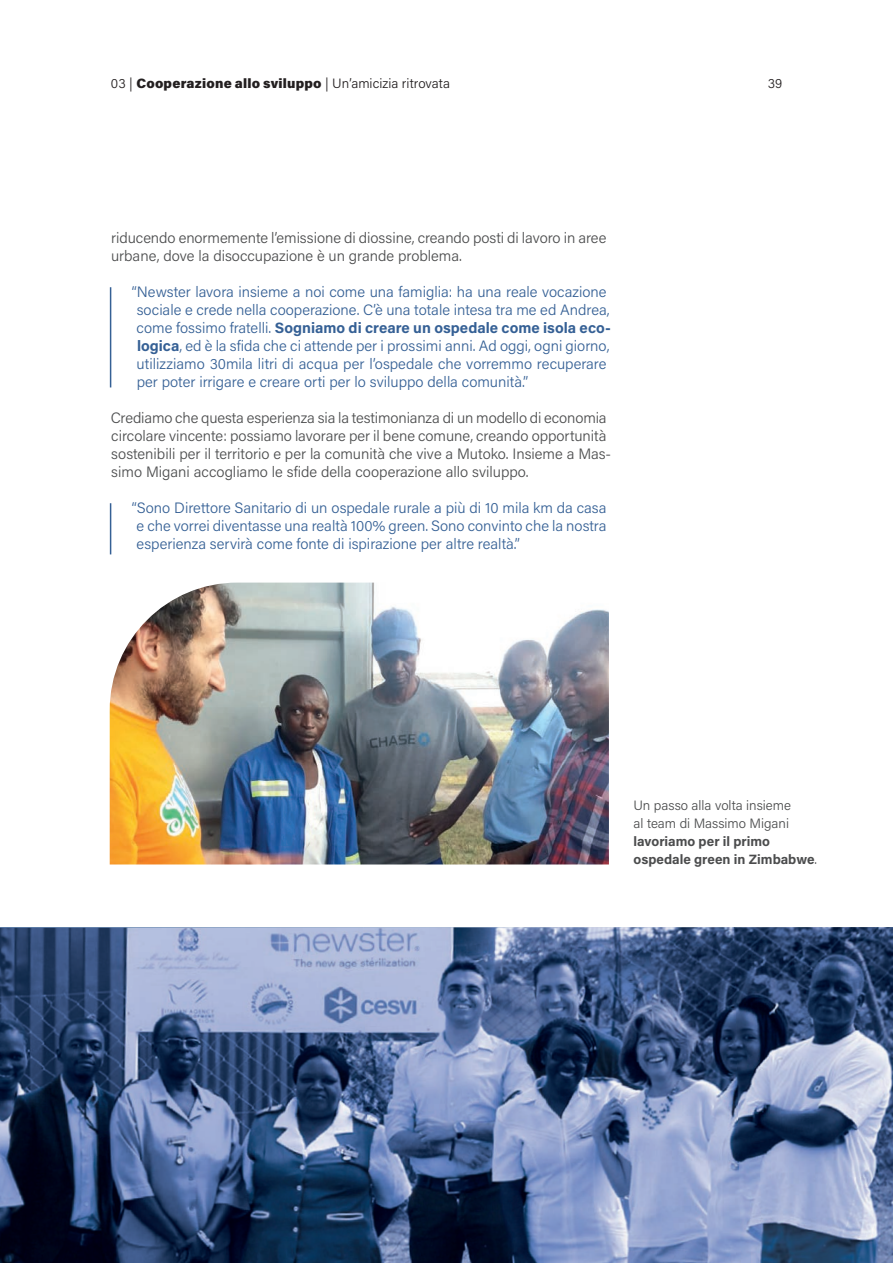
<style>
.page{position:relative;width:893px;height:1263px;background:#fff}
.page>*{position:absolute;margin:0;border:0;box-sizing:border-box;transform-origin:0 0}
.t1{font:300 15px/18px "Acumin Pro";color:#356095}
.t2{font:300 15px/18px "Acumin Pro";color:#4b4c4d}
.t3{font:300 13.5px "Acumin Pro";letter-spacing:.005em;color:#231f20}
.t4{font:300 13.5px/18px "Acumin Pro";color:#4b4c4d}
.t5{font:700 13.5px/18px "Acumin Pro";color:#4b4c4d}
.s1{font-weight:900}
.s2{font-weight:700}
.s3{font-weight:300}
</style>
<div class="page">
<hr style="left:110px;top:287px;width:1px;height:100px;background:#356095">
<hr style="left:110px;top:503px;width:1px;height:51px;background:#356095">
<img style="left:0;top:927px;width:363px;height:336px">
<img style="left:363px;top:927px;width:371px;height:336px">
<img style="left:734px;top:927px;width:159px;height:336px">
<img style="left:110px;top:583px;width:499px;height:281px">
<p class="t3" style="left:111px;top:74px;width:341px">03 | <span class="s1">Cooperazione allo sviluppo</span> | Un’amicizia ritrovata</p>
<p class="t2" style="left:111px;top:228px;width:497px">riducendo enormemente l’emissione di diossine, creando posti di lavoro in aree urbane, dove la disoccupazione è un grande problema.</p>
<p class="t1" style="left:137px;top:282px;width:476px;text-indent:-5px">“Newster lavora insieme a noi come una famiglia: ha una reale vocazione sociale e crede nella cooperazione. C’è una totale intesa tra me ed Andrea, come fossimo fratelli. <span class="s2">Sogniamo di creare un ospedale come isola eco&shy;logica</span>, ed è la sfida che ci attende per i prossimi anni. Ad oggi, ogni giorno, utilizziamo 30mila litri di acqua per l’ospedale che vorremmo recuperare per poter irrigare e creare orti per lo sviluppo della comunità.”</p>
<p class="t2" style="left:111px;top:408px;width:502px">Crediamo che questa esperienza sia la testimonianza di un modello di economia circolare vincente: possiamo lavorare per il bene comune, creando opportunità sostenibili per il territorio e per la comunità che vive a Mutoko. Insieme a Mas&shy;simo Migani accogliamo le sfide della cooperazione allo sviluppo.</p>
<p class="t1" style="left:137px;top:498px;width:471px;text-align:justify;text-indent:-5px">“Sono Direttore Sanitario di un ospedale rurale a più di 10 mila km da casa e che vorrei diventasse una realtà 100% green. Sono convinto che la nostra esperienza servirà come fonte di ispirazione per altre realtà.”</p>
<p class="t3" style="left:768px;top:74px;width:16px">39</p>
<p class="t4" style="left:634px;top:796px;width:159px">Un passo alla volta insieme al team di Massimo Migani</p>
<p class="t5" style="left:634px;top:832px;width:185px">lavoriamo per il primo ospedale green in Zimbabwe<span class="s3">.</span></p>
</div>
